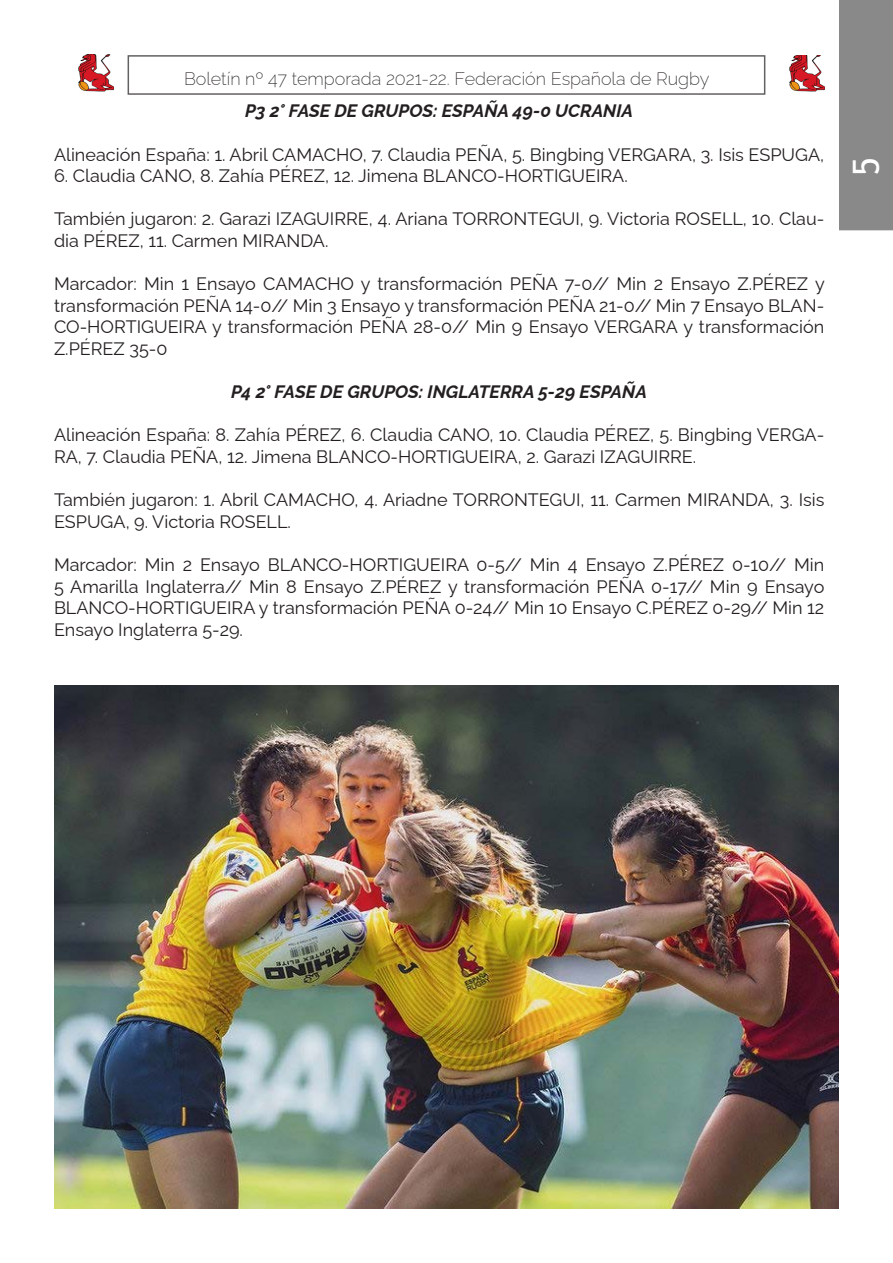
<style>
.page{position:relative;width:893px;height:1263px;background:#fff}
.page>*{position:absolute;margin:0;border:0;box-sizing:border-box;transform-origin:0 0}
.t1{font:36px "Trebuchet MS";color:#fff}
.Estilo_de_párrafo_1{font:18px/21.6px "Raleway";color:#231f20}
.Estilo_de_párrafo_1-2{font:italic 700 18px "Raleway";color:#231f20}
.t2{font:200 18px "Raleway";color:#231f20}
</style>
<div class="page">
<img style="left:789px;top:55px;width:35px;height:37px">
<img style="left:78px;top:55px;width:35px;height:36px">
<div style="left:839px;top:0;width:54px;height:230px;background:#89898a"></div>
<img style="left:54px;top:685px;width:785px;height:524px">
<p class="t2" style="left:184px;top:64px;width:527px">Boletín nº 47 temporada 2021-22. Federación Española de Rugby</p>
<p class="Estilo_de_párrafo_1-2" style="left:245px;top:97px;width:390px">P3 2° FASE DE GRUPOS: ESPAÑA 49-0 UCRANIA</p>
<p class="Estilo_de_párrafo_1" style="left:54px;top:141px;width:772px">Alineación España: 1. Abril CAMACHO, 7. Claudia PEÑA, 5. Bingbing VERGARA, 3. Isis ESPUGA,</p>
<p class="Estilo_de_párrafo_1" style="left:54px;top:163px;width:575px">6. Claudia CANO, 8. Zahía PÉREZ, 12. Jimena BLANCO-HORTIGUEIRA.</p>
<p class="Estilo_de_párrafo_1" style="left:54px;top:206px;width:772px">También jugaron: 2. Garazi IZAGUIRRE, 4. Ariana TORRONTEGUI, 9. Victoria ROSELL, 10. Clau&shy;dia PÉREZ, 11. Carmen MIRANDA.</p>
<p class="Estilo_de_párrafo_1" style="left:54px;top:271px;width:772px;text-align:justify">Marcador: Min 1 Ensayo CAMACHO y transformación PEÑA 7-0// Min 2 Ensayo Z.PÉREZ y transformación PEÑA 14-0// Min 3 Ensayo y transformación PEÑA 21-0// Min 7 Ensayo BLAN-CO-HORTIGUEIRA y transformación PEÑA 28-0// Min 9 Ensayo VERGARA y transformación Z.PÉREZ 35-0</p>
<p class="Estilo_de_párrafo_1-2" style="left:231px;top:377px;width:417px">P4 2° FASE DE GRUPOS: INGLATERRA 5-29 ESPAÑA</p>
<p class="Estilo_de_párrafo_1" style="left:54px;top:422px;width:772px">Alineación España: 8. Zahía PÉREZ, 6. Claudia CANO, 10. Claudia PÉREZ, 5. Bingbing VERGA-<br>RA, 7. Claudia PEÑA, 12. Jimena BLANCO-HORTIGUEIRA, 2. Garazi IZAGUIRRE.</p>
<p class="Estilo_de_párrafo_1" style="left:54px;top:487px;width:772px">También jugaron: 1. Abril CAMACHO, 4. Ariadne TORRONTEGUI, 11. Carmen MIRANDA, 3. Isis<br>ESPUGA, 9. Victoria ROSELL.</p>
<p class="Estilo_de_párrafo_1" style="left:54px;top:552px;width:772px;text-align:justify">Marcador: Min 2 Ensayo BLANCO-HORTIGUEIRA 0-5// Min 4 Ensayo Z.PÉREZ 0-10// Min 5 Amarilla Inglaterra// Min 8 Ensayo Z.PÉREZ y transformación PEÑA 0-17// Min 9 Ensayo BLANCO-HORTIGUEIRA y transformación PEÑA 0-24// Min 10 Ensayo C.PÉREZ 0-29// Min 12<br>Ensayo Inglaterra 5-29.</p>
<h1 class="t1" style="left:843px;top:176px;width:20px;rotate:-90deg">5</h1>
</div>
